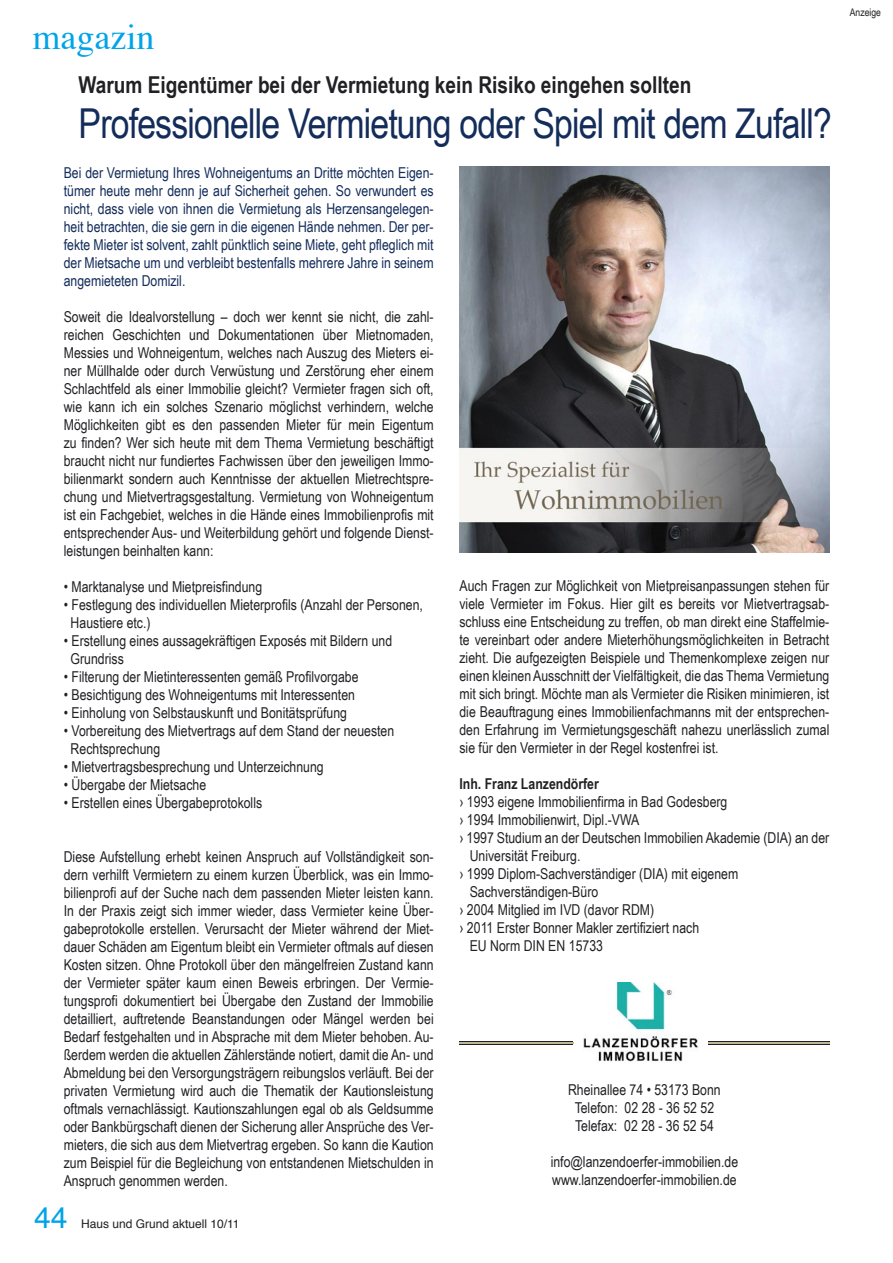
<style>
.page{position:relative;width:893px;height:1263px;background:#fff}
.page>*{position:absolute;margin:0;border:0;box-sizing:border-box;transform-origin:0 0}
.t1{font:41.25px "Arial Narrow";letter-spacing:-.02em;color:#132c5a}
.t2{font:36px "Times";color:#00a4e8}
.t3{font:30px "Helvetica";color:#00a4e8}
.t4{font:700 23.25px "Arial Narrow";color:#212125}
.t5{font:15px/18px "Arial Narrow";color:#212125;text-align:justify}
.t6{font:15px/18px "Arial Narrow";color:#132c5a;text-align:justify}
.t7{font:700 15px "Arial Narrow";color:#212125}
.t8{font:12px "Helvetica";color:#212125}
.t9{font:10.5px "Arial Narrow";color:#212125}
</style>
<div class="page">
<img style="left:459px;top:166px;width:370px;height:386px">
<hr style="left:708px;top:1042px;width:185px;height:1px;background:#bfb696">
<hr style="left:708px;top:1044px;width:185px;height:1px;background:#212125">
<hr style="left:708px;top:1041px;width:185px;height:1px;background:#212125">
<hr style="left:378px;top:1042px;width:195px;height:1px;background:#bfb696">
<hr style="left:378px;top:1044px;width:195px;height:1px;background:#212125">
<hr style="left:378px;top:1041px;width:195px;height:1px;background:#212125">
<img style="left:584px;top:982px;width:114px;height:80px">
<div style="left:351px;top:1019px;width:108px;height:27px;background:#fff"></div>
<div style="left:830px;top:1031px;width:63px;height:27px;background:#fff"></div>
<p class="t2" style="left:33px;top:4px;width:123px">magazin</p>
<p class="t4" style="left:79px;top:71px;width:614px">Warum Eigentümer bei der Vermietung kein Risiko eingehen sollten</p>
<p class="t1" style="left:79px;top:100px;width:755px">Professionelle Vermietung oder Spiel mit dem Zufall?</p>
<p class="t6" style="left:64px;top:163px;width:371px">Bei der Vermietung Ihres Wohneigentums an Dritte möchten Eigen&shy;tümer heute mehr denn je auf Sicherheit gehen. So verwundert es nicht, dass viele von ihnen die Vermietung als Herzensangelegen&shy;heit betrachten, die sie gern in die eigenen Hände nehmen. Der per&shy;fekte Mieter ist solvent, zahlt pünktlich seine Miete, geht pfleglich mit der Mietsache um und verbleibt bestenfalls mehrere Jahre in seinem angemieteten Domizil.</p>
<p class="t5" style="left:64px;top:307px;width:371px">Soweit die Idealvorstellung – doch wer kennt sie nicht, die zahl&shy;reichen Geschichten und Dokumentationen über Mietnomaden, Messies und Wohneigentum, welches nach Auszug des Mieters ei&shy;ner Müllhalde oder durch Verwüstung und Zerstörung eher einem Schlachtfeld als einer Immobilie gleicht? Vermieter fragen sich oft, wie kann ich ein solches Szenario möglichst verhindern, welche Möglichkeiten gibt es den passenden Mieter für mein Eigentum zu finden? Wer sich heute mit dem Thema Vermietung beschäftigt braucht nicht nur fundiertes Fachwissen über den jeweiligen Immo&shy;bilienmarkt sondern auch Kenntnisse der aktuellen Mietrechtspre&shy;chung und Mietvertragsgestaltung. Vermietung von Wohneigentum ist ein Fachgebiet, welches in die Hände eines Immobilienprofis mit entsprechender Aus- und Weiterbildung gehört und folgende Dienst&shy;leistungen beinhalten kann:</p>
<p class="t5" style="left:64px;top:577px;width:200px">• Marktanalyse und Mietpreisfindung</p>
<p class="t5" style="left:64px;top:595px;width:361px">• Festlegung des individuellen Mieterprofils (Anzahl der Personen,</p>
<p class="t5" style="left:71px;top:613px;width:81px">Haustiere etc.)</p>
<p class="t5" style="left:64px;top:631px;width:330px">• Erstellung eines aussagekräftigen Exposés mit Bildern und</p>
<p class="t5" style="left:71px;top:649px;width:55px">Grundriss</p>
<p class="t5" style="left:64px;top:667px;width:296px">• Filterung der Mietinteressenten gemäß Profilvorgabe</p>
<p class="t5" style="left:64px;top:685px;width:293px">• Besichtigung des Wohneigentums mit Interessenten</p>
<p class="t5" style="left:64px;top:703px;width:285px">• Einholung von Selbstauskunft und Bonitätsprüfung</p>
<p class="t5" style="left:64px;top:721px;width:332px">• Vorbereitung des Mietvertrags auf dem Stand der neuesten</p>
<p class="t5" style="left:71px;top:739px;width:91px">Rechtsprechung</p>
<p class="t5" style="left:64px;top:757px;width:262px">• Mietvertragsbesprechung und Unterzeichnung</p>
<p class="t5" style="left:64px;top:775px;width:144px">• Übergabe der Mietsache</p>
<p class="t5" style="left:64px;top:793px;width:200px">• Erstellen eines Übergabeprotokolls</p>
<p class="t5" style="left:64px;top:847px;width:371px">Diese Aufstellung erhebt keinen Anspruch auf Vollständigkeit son&shy;dern verhilft Vermietern zu einem kurzen Überblick, was ein Immo&shy;bilienprofi auf der Suche nach dem passenden Mieter leisten kann.<br>In der Praxis zeigt sich immer wieder, dass Vermieter keine Über&shy;gabeprotokolle erstellen. Verursacht der Mieter während der Miet&shy;dauer Schäden am Eigentum bleibt ein Vermieter oftmals auf diesen Kosten sitzen. Ohne Protokoll über den mängelfreien Zustand kann der Vermieter später kaum einen Beweis erbringen. Der Vermie&shy;tungsprofi dokumentiert bei Übergabe den Zustand der Immobilie detailliert, auftretende Beanstandungen oder Mängel werden bei Bedarf festgehalten und in Absprache mit dem Mieter behoben. Au&shy;ßerdem werden die aktuellen Zählerstände notiert, damit die An- und Abmeldung bei den Versorgungsträgern reibungslos verläuft. Bei der privaten Vermietung wird auch die Thematik der Kautionsleistung oftmals vernachlässigt. Kautionszahlungen egal ob als Geldsumme oder Bankbürgschaft dienen der Sicherung aller Ansprüche des Ver&shy;mieters, die sich aus dem Mietvertrag ergeben. So kann die Kaution zum Beispiel für die Begleichung von entstandenen Mietschulden in Anspruch genommen werden.</p>
<p class="t3" style="left:34px;top:1192px;width:35px">44</p>
<p class="t8" style="left:81px;top:1214px;width:160px">Haus und Grund aktuell 10/11</p>
<p class="t5" style="left:459px;top:577px;width:371px">Auch Fragen zur Möglichkeit von Mietpreisanpassungen stehen für viele Vermieter im Fokus. Hier gilt es bereits vor Mietvertragsab&shy;schluss eine Entscheidung zu treffen, ob man direkt eine Staffelmie&shy;te vereinbart oder andere Mieterhöhungsmöglichkeiten in Betracht zieht. Die aufgezeigten Beispiele und Themenkomplexe zeigen nur einen kleinen Ausschnitt der Vielfältigkeit, die das Thema Vermietung mit sich bringt. Möchte man als Vermieter die Risiken minimieren, ist die Beauftragung eines Immobilienfachmanns mit der entsprechen&shy;den Erfahrung im Vermietungsgeschäft nahezu unerlässlich zumal sie für den Vermieter in der Regel kostenfrei ist.</p>
<p class="t7" style="left:459px;top:775px;width:141px">Inh. Franz Lanzendörfer</p>
<p class="t5" style="left:459px;top:793px;width:270px">› 1993 eigene Immobilienfirma in Bad Godesberg</p>
<p class="t5" style="left:459px;top:811px;width:181px">› 1994 Immobilienwirt, Dipl.-VWA</p>
<p class="t5" style="left:459px;top:829px;width:371px">› 1997 Studium an der Deutschen Immobilien Akademie (DIA) an der</p>
<p class="t5" style="left:470px;top:847px;width:112px">Universität Freiburg.</p>
<p class="t5" style="left:459px;top:865px;width:280px">› 1999 Diplom-Sachverständiger (DIA) mit eigenem</p>
<p class="t5" style="left:470px;top:883px;width:130px">Sachverständigen-Büro</p>
<p class="t5" style="left:459px;top:901px;width:196px">› 2004 Mitglied im IVD (davor RDM)</p>
<p class="t5" style="left:459px;top:919px;width:241px">› 2011 Erster Bonner Makler zertifiziert nach</p>
<p class="t5" style="left:470px;top:937px;width:135px">EU Norm DIN EN 15733</p>
<p class="t5" style="left:568px;top:1081px;width:154px">Rheinallee 74 • 53173 Bonn</p>
<p class="t5" style="left:575px;top:1099px;width:141px">Telefon: 02 28 - 36 52 52</p>
<p class="t5" style="left:575px;top:1117px;width:140px">Telefax: 02 28 - 36 52 54</p>
<p class="t5" style="left:551px;top:1153px;width:189px">info@lanzendoerfer-immobilien.de</p>
<p class="t5" style="left:552px;top:1171px;width:186px">www.lanzendoerfer-immobilien.de</p>
<p class="t9" style="left:850px;top:6px;width:33px">Anzeige</p>
</div>
